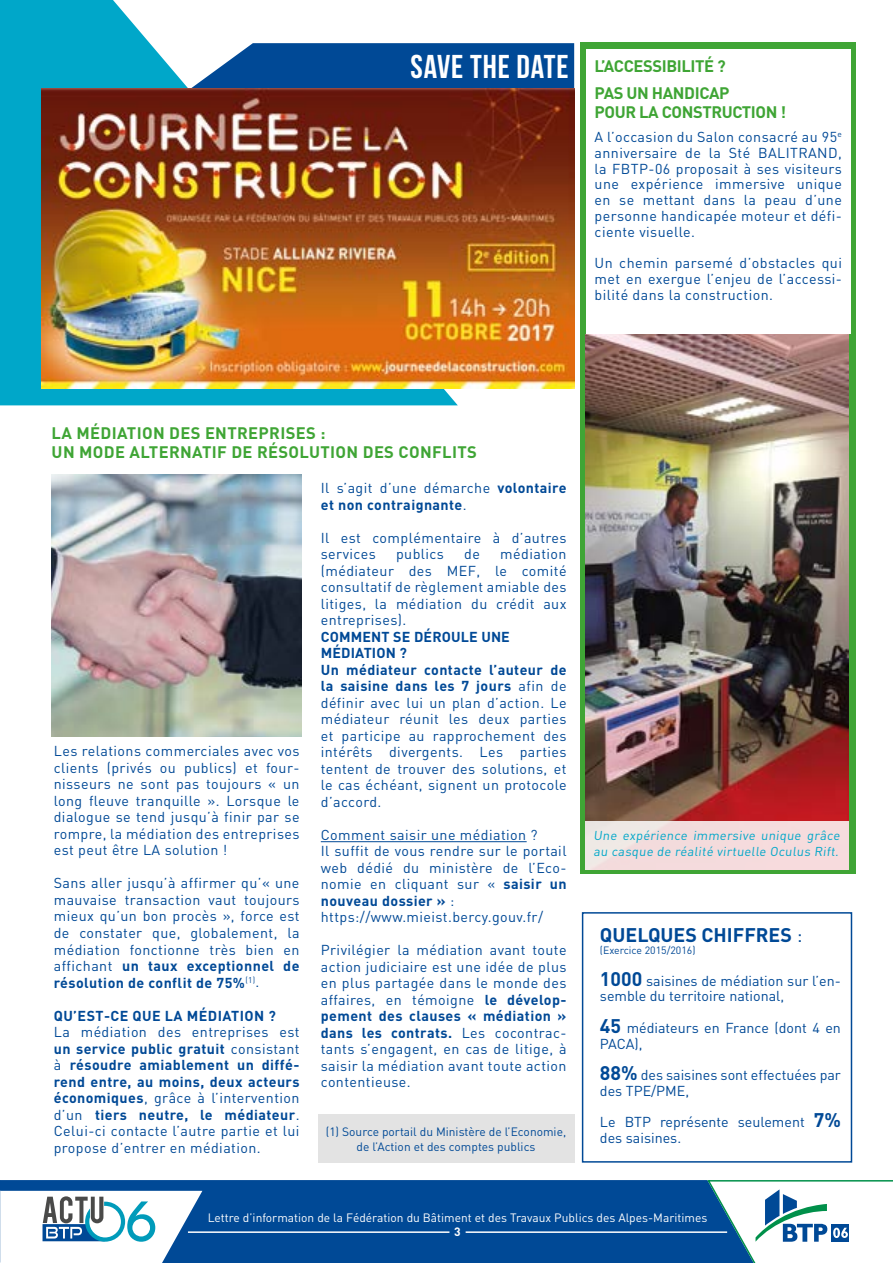
<style>
.page{position:relative;width:893px;height:1263px;background:#fff}
.page>*{position:absolute;margin:0;border:0;box-sizing:border-box;transform-origin:0 0}
.t1{font:700 19.5px "DIN";color:#004996}
.t2{font:700 16.5px/18.8px "DIN";letter-spacing:.02em;color:#3fa535}
.t3{font:700 16.5px/27.3px "DIN";letter-spacing:-.025em;color:#3fa535;text-align:right}
.t4{font:14.25px/16.5px "DIN";letter-spacing:.03em;color:#004996;text-align:justify}
.t5{font:14.25px/15.8px "DIN";color:#004996}
.t6{font:700 14.25px/16.5px "DIN";letter-spacing:.03em;color:#004996}
.t7{font:12.75px/15.8px "DIN";color:#00a7c9}
.t8{font:12px "DIN";color:#fff}
.t9{font:12px/14.4px "DIN";color:#004996;text-align:center}
.t10{font:700 12px "DIN";color:#fff}
.t11{font:10.5px "DIN";color:#004996}
.s1{font-family:"Bebas Neue";font-weight:400;font-size:33px;color:#fff}
.s2{font-weight:700}
.s3{font-weight:400}
.s4{font-weight:700;font-size:19.5px}
</style>
<div class="page">
<div style="left:582px;top:912px;width:270px;height:250px;border:2px solid #004996"></div>
<div style="left:580px;top:43px;width:275px;height:831px;background:#3fa535"></div>
<div style="left:0;top:1180px;width:706px;height:83px;background:#004996"></div>
<svg style="left:706px;top:1180px;width:187px;height:83px"></svg>
<svg style="left:0;top:1191px;width:202px;height:72px"></svg>
<hr style="left:466px;top:1231px;width:261px;height:2px;background:#fff">
<hr style="left:188px;top:1231px;width:261px;height:2px;background:#fff">
<div style="left:458px;top:43px;width:116px;height:46px;background:#004996"></div>
<svg style="left:0;top:0;width:458px;height:405px;fill:#00a7c9"></svg>
<div style="left:586px;top:50px;width:264px;height:284px;background:#fff"></div>
<hr style="left:321px;top:841px;width:206px;height:1px;background:#004996">
<div style="left:318px;top:1114px;width:256px;height:48px;background:#e3e3e3"></div>
<img style="left:585px;top:334px;width:263px;height:487px">
<img style="left:41px;top:89px;width:533px;height:299px">
<img style="left:52px;top:475px;width:249px;height:261px">
<div style="left:585px;top:821px;width:263px;height:48px;background:linear-gradient(to right,#efe3e1,#f8d8db)"></div>
<p class="t3" style="left:411px;top:52px;width:320px"><span class="s1">SAVE THE DATE</span> L’ACCESSIBILITÉ ?<br>PAS UN HANDICAP</p>
<p class="t3" style="left:595px;top:98px;width:193px">POUR LA CONSTRUCTION !</p>
<p class="t4" style="left:595px;top:129px;width:249px;line-height:15.8px">A l’occasion du Salon consacré au 95<sup>e </sup>anniversaire de la Sté BALITRAND, la FBTP-06 proposait à ses visiteurs une expérience immersive unique en se mettant dans la peau d’une personne handicapée moteur et défi&shy;ciente visuelle.</p>
<p class="t4" style="left:595px;top:255px;width:249px;line-height:15.8px">Un chemin parsemé d’obstacles qui met en exergue l’enjeu de l’accessi&shy;bilité dans la construction.</p>
<p class="t2" style="left:52px;top:423px;width:427px">LA MÉDIATION DES ENTREPRISES :<br>UN MODE ALTERNATIF DE RÉSOLUTION DES CONFLITS</p>
<p class="t4" style="left:54px;top:743px;width:247px">Les relations commerciales avec vos clients (privés ou publics) et four&shy;nisseurs ne sont pas toujours « un long fleuve tranquille ». Lorsque le dialogue se tend jusqu’à finir par se rompre, la médiation des entreprises est peut être LA solution !</p>
<p class="t4" style="left:54px;top:875px;width:247px">Sans aller jusqu’à affirmer qu’« une mauvaise transaction vaut toujours mieux qu’un bon procès », force est de constater que, globalement, la médiation fonctionne très bien en affichant <span class="s2">un taux exceptionnel de résolution de conflit de 75%</span><sup>(1)</sup>.</p>
<p class="t6" style="left:54px;top:1006px;width:224px">QU’EST-CE QUE LA MÉDIATION ?</p>
<p class="t4" style="left:54px;top:1023px;width:247px">La médiation des entreprises est <span class="s2">un service public gratuit</span> consistant à <span class="s2">résoudre amiablement un diffé&shy;rend entre, au moins, deux acteurs économiques</span>, grâce à l’intervention d’un <span class="s2">tiers neutre, le médiateur</span>.<br>Celui-ci contacte l’autre partie et lui propose d’entrer en médiation.</p>
<p class="t6" style="left:321px;top:479px;width:247px"><span class="s3">Il s’agit d’une démarche</span> volontaire et non contraignante<span class="s3">.</span></p>
<p class="t4" style="left:321px;top:529px;width:247px">Il est complémentaire à d’autres services</p>
<p class="t4" style="left:321px;top:545px;width:247px;text-indent:179px">médiation (médiateur des MEF, le comité consultatif de règlement amiable des litiges, la médiation du crédit aux entreprises).</p>
<p class="t4" style="left:321px;top:628px;width:247px;text-align:left"><span class="s2">COMMENT SE DÉROULE UNE<br>MÉDIATION ?<br>Un médiateur contacte l’auteur de la saisine dans les 7 jours</span> afin de définir avec lui un plan d’action. Le médiateur réunit les deux parties et participe au rapprochement des intérêts divergents. Les parties tentent de trouver des solutions, et le cas échéant, signent un protocole d’accord.</p>
<p class="t4" style="left:321px;top:826px;width:247px;text-align:left">Comment saisir une médiation ?<br>Il suffit de vous rendre sur le portail web dédié du ministère de l’Eco&shy;nomie en cliquant sur « <span class="s2">saisir un nouveau dossier »</span> : https://www.mieist.bercy.gouv.fr/</p>
<p class="t4" style="left:321px;top:941px;width:247px">Privilégier la médiation avant toute action judiciaire est une idée de plus en plus partagée dans le monde des affaires, en témoigne <span class="s2">le dévelop&shy;pement des clauses « médiation » dans les contrats.</span> Les cocontrac&shy;tants s’engagent, en cas de litige, à saisir la médiation avant toute action contentieuse.</p>
<p class="t9" style="left:326px;top:1124px;width:242px">(1) Source portail du Ministère de l’Economie, de l’Action et des comptes publics</p>
<p class="t4" style="left:396px;top:545px;width:49px">publics</p>
<p class="t4" style="left:464px;top:545px;width:17px">de</p>
<p class="t7" style="left:594px;top:827px;width:250px">Une expérience immersive unique grâce au casque de réalité virtuelle Oculus Rift.</p>
<h1 class="t1" style="left:600px;top:922px;width:204px">QUELQUES CHIFFRES <span class="s3">:</span></h1>
<p class="t11" style="left:600px;top:944px;width:97px">(Exercice 2015/2016)</p>
<p class="t5" style="left:600px;top:972px;width:242px"><span class="s4">1000</span> saisines de médiation sur l’en&shy;semble du territoire national,</p>
<p class="t5" style="left:600px;top:1019px;width:242px"><span class="s4">45</span> médiateurs en France (dont 4 en<br>PACA),</p>
<p class="t5" style="left:600px;top:1067px;width:242px"><span class="s4">88%</span> des saisines sont effectuées par des TPE/PME,</p>
<p class="t5" style="left:600px;top:1114px;width:242px">Le BTP représente seulement <span class="s4">7% </span>des saisines.</p>
<p class="t8" style="left:208px;top:1210px;width:501px">Lettre d’information de la Fédération du Bâtiment et des Travaux Publics des Alpes-Maritimes</p>
<p class="t10" style="left:454px;top:1224px;width:8px">3</p>
</div>
